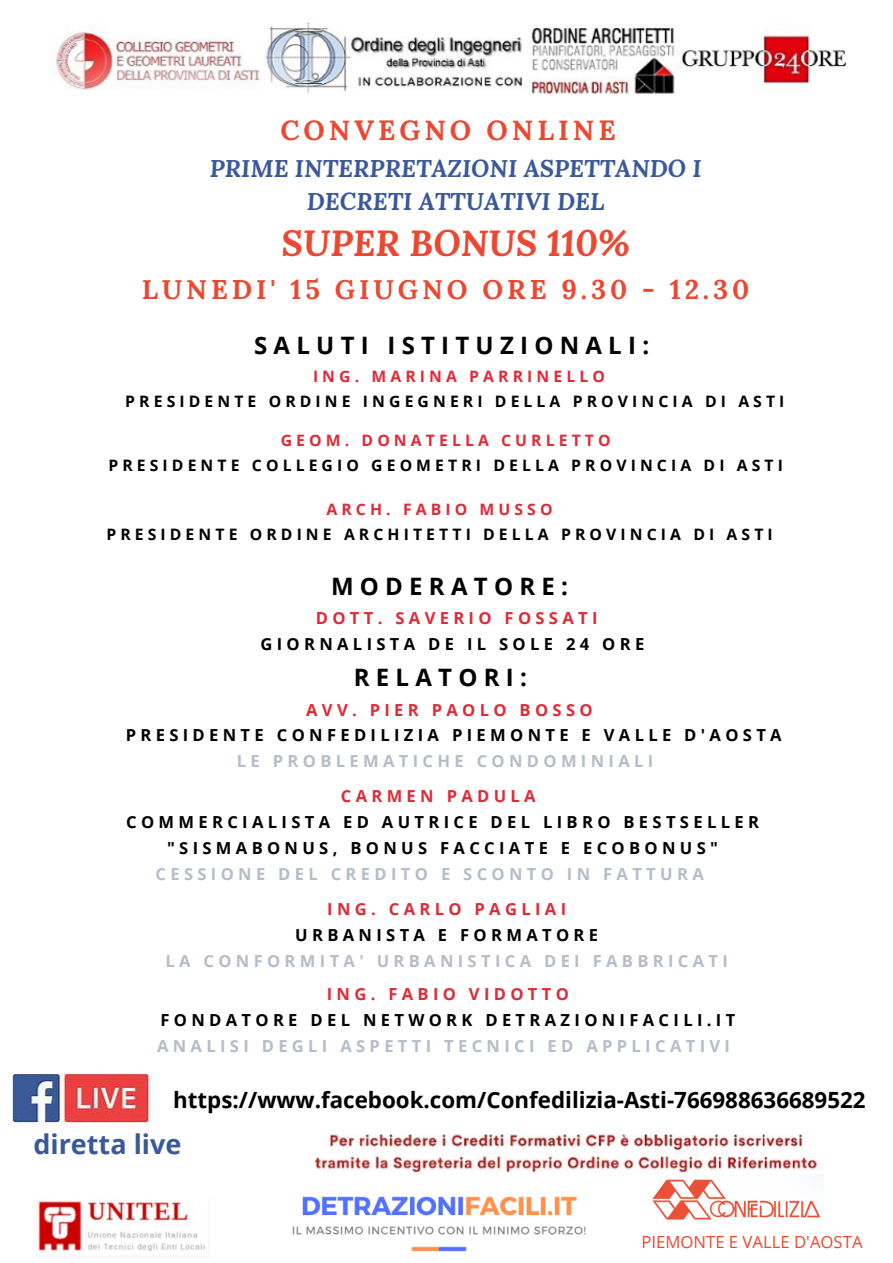
<style>
.page{position:relative;width:893px;height:1263px;background:#fff}
.page>*{position:absolute;margin:0;border:0;box-sizing:border-box;transform-origin:0 0}
.t1{font:italic 700 36px "Lora";color:#eb4832}
.t2{font:700 27.75px "Lora";letter-spacing:.145em;color:#eb4832}
.t3{font:700 27px "Lora";letter-spacing:.145em;color:#eb4832}
.t4{font:700 27px "Open Sans";color:#3b5998}
.t5{font:italic 700 24px/33.2px "Lora";color:#3b5998;text-align:center}
.t6{font:700 24px "Open Sans";letter-spacing:.26em;color:#000}
.t7{font:700 22.35px "Open Sans";color:#000}
.t8{font:16.73px "Open Sans";color:#eb4832}
.t9{font:700 16.58px/26px "Open Sans";letter-spacing:.26em;color:#000;text-align:center}
.t10{font:700 16.58px "Open Sans";letter-spacing:.26em;color:#b4bdc8}
.t11{font:700 16.58px "Open Sans";letter-spacing:.26em;color:#de2b38}
.t12{font:700 15.75px "Open Sans";letter-spacing:.26em;color:#000}
.t13{font:700 15.75px "Open Sans";letter-spacing:.26em;color:#de2b38}
</style>
<div class="page">
<img style="left:12px;top:1073px;width:142px;height:50px">
<img style="left:56px;top:22px;width:791px;height:72px">
<img style="left:652px;top:1174px;width:171px;height:46px">
<img style="left:38px;top:1201px;width:167px;height:51px">
<img style="left:292px;top:1196px;width:294px;height:56px">
<img style="left:315px;top:1134px;width:502px;height:39px">
<h2 class="t2" style="left:280px;top:112px;width:337px">CONVEGNO ONLINE</h2>
<h3 class="t5" style="left:210px;top:151px;width:493px">PRIME INTERPRETAZIONI ASPETTANDO I<br>DECRETI ATTUATIVI DEL</h3>
<h1 class="t1" style="left:282px;top:219px;width:350px">SUPER BONUS 110%</h1>
<h3 class="t3" style="left:142px;top:272px;width:609px">LUNEDI' 15 GIUGNO ORE 9.30 - 12.30</h3>
<h3 class="t6" style="left:254px;top:328px;width:396px">SALUTI ISTITUZIONALI:</h3>
<p class="t13" style="left:313px;top:365px;width:293px">ING. MARINA PARRINELLO</p>
<p class="t12" style="left:125px;top:390px;width:661px">PRESIDENTE ORDINE INGEGNERI DELLA PROVINCIA DI ASTI</p>
<p class="t13" style="left:281px;top:430px;width:331px">GEOM. DONATELLA CURLETTO</p>
<p class="t12" style="left:108px;top:454px;width:676px">PRESIDENTE COLLEGIO GEOMETRI DELLA PROVINCIA DI ASTI</p>
<p class="t13" style="left:326px;top:498px;width:228px">ARCH. FABIO MUSSO</p>
<p class="t12" style="left:106px;top:523px;width:668px">PRESIDENTE ORDINE ARCHITETTI DELLA PROVINCIA DI ASTI</p>
<h3 class="t6" style="left:331px;top:569px;width:238px">MODERATORE:</h3>
<p class="t11" style="left:316px;top:606px;width:283px">DOTT. SAVERIO FOSSATI</p>
<p class="t9" style="left:260px;top:630px;width:385px">GIORNALISTA DE IL SOLE 24 ORE</p>
<h3 class="t6" style="left:354px;top:661px;width:174px">RELATORI:</h3>
<p class="t11" style="left:306px;top:698px;width:288px">AVV. PIER PAOLO BOSSO</p>
<p class="t9" style="left:126px;top:722px;width:657px">PRESIDENTE CONFEDILIZIA PIEMONTE E VALLE D'AOSTA</p>
<p class="t10" style="left:237px;top:750px;width:418px">LE PROBLEMATICHE CONDOMINIALI</p>
<p class="t11" style="left:341px;top:785px;width:196px">CARMEN PADULA</p>
<p class="t9" style="left:126px;top:809px;width:634px">COMMERCIALISTA ED AUTRICE DEL LIBRO BESTSELLER "SISMABONUS, BONUS FACCIATE E ECOBONUS"</p>
<p class="t10" style="left:155px;top:862px;width:550px">CESSIONE DEL CREDITO E SCONTO IN FATTURA</p>
<p class="t11" style="left:327px;top:897px;width:240px">ING. CARLO PAGLIAI</p>
<p class="t9" style="left:295px;top:921px;width:304px">URBANISTA E FORMATORE</p>
<p class="t10" style="left:165px;top:949px;width:564px">LA CONFORMITA' URBANISTICA DEI FABBRICATI</p>
<p class="t11" style="left:327px;top:983px;width:244px">ING. FABIO VIDOTTO</p>
<p class="t9" style="left:160px;top:1007px;width:576px">FONDATORE DEL NETWORK DETRAZIONIFACILI.IT</p>
<p class="t10" style="left:157px;top:1034px;width:574px">ANALISI DEGLI ASPETTI TECNICI ED APPLICATIVI</p>
<h3 class="t7" style="left:173px;top:1084px;width:694px">https://www.facebook.com/Confedilizia-Asti-766988636689522</h3>
<h3 class="t4" style="left:33px;top:1125px;width:150px">diretta live</h3>
<p class="t8" style="left:641px;top:1230px;width:223px">PIEMONTE E VALLE D'AOSTA</p>
</div>
